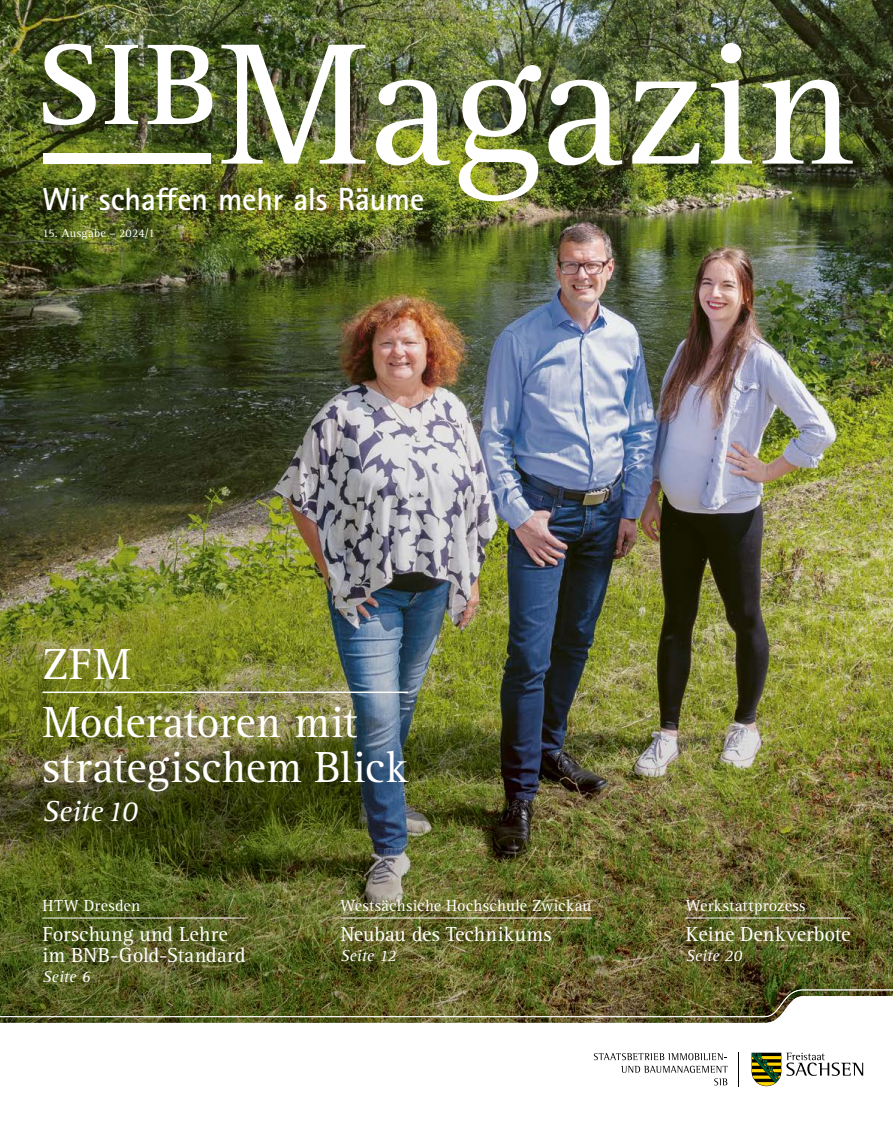
<style>
.page{position:relative;width:893px;height:1127px;background:#fff}
.page>*{position:absolute;margin:0;border:0;box-sizing:border-box;transform-origin:0 0}
.H1_-_Cover_2{font:178.5px "Rotis Serif Pro";letter-spacing:-.005em;color:#fff}
.H1_-_Cover{font:700 118.8px "Rotis Serif Pro";color:#fff}
.P_-_Cover-_Hauptteaser_-_Erklärung{font:45px/45px "Rotis Serif Pro";letter-spacing:.005em;color:#fff}
.H2_-_Cover_-_Hauptteaser{font:45px "Rotis Serif Pro";color:#fff}
.H2_-_Headline_gross_-_65_pt{font:700 31.95px "Rotis Sans Serif Pro";letter-spacing:-.005em;color:#fff}
.P_-_Cover_-_Hauptteaser_-_Seitenverweis{font:italic 30px "Rotis Serif Pro";letter-spacing:-.01em;color:#fff}
.P_-_Cover_-_Teaser_-_Erklärung{font:21px/21px "Rotis Serif Pro";color:#fff}
.H2_-_Cover_-_Teaser{font:16.5px "Rotis Serif Pro";letter-spacing:.015em;color:#fff}
.P_-_Cover_-_Teaser_-_Seitenverweis{font:italic 16.5px "Rotis Serif Pro";color:#fff}
.t1{font:12px "Rotis Serif Pro";letter-spacing:.015em;color:#fff}
</style>
<div class="page">
<img style="left:0;top:0;width:893px;height:960px">
<hr style="left:43px;top:917px;width:204px;height:1px;background:#fff">
<hr style="left:340px;top:917px;width:252px;height:1px;background:#fff">
<hr style="left:686px;top:917px;width:164px;height:1px;background:#fff">
<hr style="left:43px;top:691px;width:365px;height:2px;background:#fff">
<div style="left:43px;top:153px;width:167px;height:11px;background:#fff"></div>
<svg style="left:0;top:960px;width:893px;height:127px"></svg>
<svg style="left:752px;top:1053px;width:111px;height:33px"></svg>
<hr style="left:739px;top:1052px;width:1px;height:35px;background:#000">
<svg style="left:594px;top:1053px;width:133px;height:7px"></svg>
<svg style="left:621px;top:1066px;width:107px;height:19px"></svg>
<p class="H1_-_Cover" style="left:36px;top:11px;width:184px">SIB</p>
<p class="H1_-_Cover_2" style="left:219px;top:-2px;width:638px">Magazin</p>
<p class="t1" style="left:43px;top:226px;width:114px">15. Ausgabe – 2024/1</p>
<p class="H2_-_Headline_gross_-_65_pt" style="left:43px;top:179px;width:383px">Wir schaffen mehr als Räume</p>
<p class="H2_-_Cover_-_Hauptteaser" style="left:43px;top:637px;width:90px">ZFM</p>
<p class="P_-_Cover-_Hauptteaser_-_Erklärung" style="left:43px;top:699px;width:367px">Moderatoren mit strategischem Blick</p>
<p class="P_-_Cover_-_Hauptteaser_-_Seitenverweis" style="left:43px;top:793px;width:97px">Seite10</p>
<p class="H2_-_Cover_-_Teaser" style="left:43px;top:896px;width:99px">HTW Dresden</p>
<p class="P_-_Cover_-_Teaser_-_Erklärung" style="left:43px;top:923px;width:205px">Forschung und Lehre im BNB-Gold-Standard</p>
<p class="P_-_Cover_-_Teaser_-_Seitenverweis" style="left:43px;top:966px;width:49px">Seite 6</p>
<p class="H2_-_Cover_-_Teaser" style="left:340px;top:896px;width:253px">Westsächsiche Hochschule Zwickau</p>
<p class="P_-_Cover_-_Teaser_-_Erklärung" style="left:340px;top:923px;width:213px">Neubau des Technikums</p>
<p class="P_-_Cover_-_Teaser_-_Seitenverweis" style="left:340px;top:945px;width:58px">Seite 12</p>
<p class="H2_-_Cover_-_Teaser" style="left:686px;top:896px;width:121px">Werkstattprozess</p>
<p class="P_-_Cover_-_Teaser_-_Erklärung" style="left:686px;top:923px;width:166px">Keine Denkverbote</p>
<p class="P_-_Cover_-_Teaser_-_Seitenverweis" style="left:686px;top:945px;width:58px">Seite 20</p>
</div>
